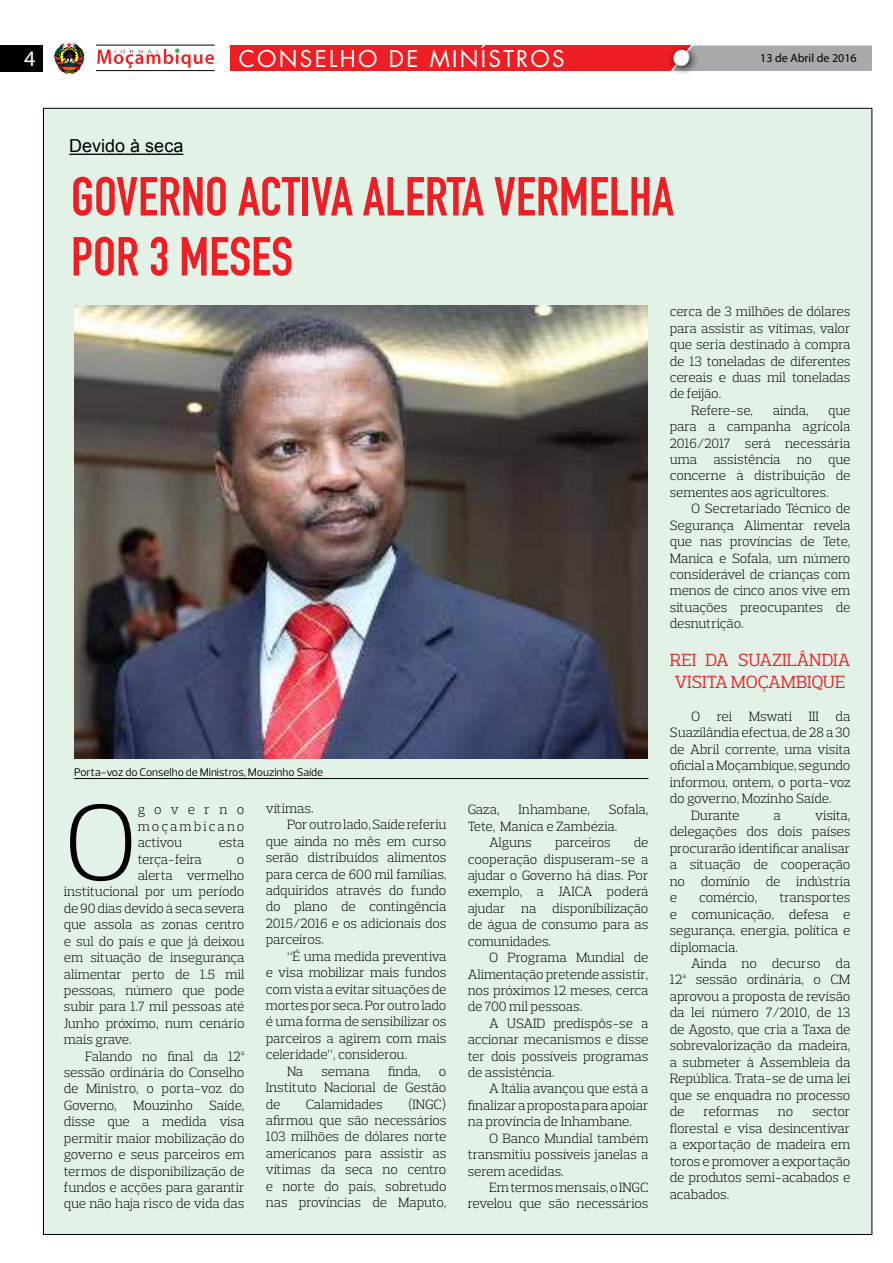
<style>
.page{position:relative;width:893px;height:1263px;background:#fff}
.page>*{position:absolute;margin:0;border:0;box-sizing:border-box;transform-origin:0 0}
.t1{font:300 110.25px "Prelo Slab";color:#000}
.t2{font:700 54px/60px "DIN Condensed";color:#ed1f24}
.t3{font:22.5px "Futura";letter-spacing:.1em;color:#fff}
.t4{font:22.2px "Myriad Pro";color:#fff}
.t5{font:18px/21.6px "Prelo Slab";color:#ed1f24}
.t6{font:18px "Arial";color:#000}
.t7{font:300 13.65px/16.4px "Prelo Slab";letter-spacing:-.01em;color:#000;text-align:justify}
.t8{font:12px "Myriad Pro";color:#000}
.t9{font:11.25px "Prelo";color:#000}
</style>
<div class="page">
<div style="left:43px;top:108px;width:829px;height:1126px;background:#e3f2e7"></div>
<div style="left:230px;top:45px;width:642px;height:26px;background:#ed1f24"></div>
<div style="left:699px;top:45px;width:173px;height:26px;background:#a7a9ac"></div>
<div style="left:0;top:45px;width:43px;height:26px;background:#000"></div>
<div style="left:42px;top:31px;width:55px;height:55px;background:#fff"></div>
<svg style="left:54px;top:42px;width:30px;height:32px"></svg>
<div style="left:667px;top:44px;width:32px;height:32px;background:#000;opacity:.75"></div>
<div style="left:672px;top:49px;width:20px;height:14px;background:#fff;opacity:.75"></div>
<div style="left:672px;top:52px;width:20px;height:17px;background:#000;opacity:.75"></div>
<hr style="left:96px;top:70px;width:119px;height:1px;background:#000">
<hr style="left:96px;top:45px;width:119px;height:1px;background:#000">
<svg style="left:97px;top:48px;width:117px;height:20px"></svg>
<img style="left:74px;top:306px;width:573px;height:452px">
<hr style="left:74px;top:778px;width:574px;height:1px;background:#000">
<hr style="left:69px;top:154px;width:114px;height:1px;background:#000">
<h3 class="t4" style="left:24px;top:45px;width:13px">4</h3>
<h3 class="t3" style="left:239px;top:43px;width:327px">CONSELHO DE MINÍSTROS</h3>
<p class="t8" style="left:760px;top:51px;width:98px">13 de Abril de 2016</p>
<h3 class="t6" style="left:69px;top:134px;width:116px">Devido à seca</h3>
<h2 class="t2" style="left:71px;top:167px;width:604px">GOVERNO ACTIVA ALERTA VERMELHA<br>POR 3 MESES</h2>
<p class="t9" style="left:74px;top:765px;width:250px">Porta-voz do Conselho de Ministros, Mouzinho Saíde</p>
<h1 class="t1" style="left:64px;top:775px;width:75px">O</h1>
<p class="t7" style="left:138px;top:801px;width:108px">governo moçambicano activou</p>
<p class="t7" style="left:219px;top:834px;width:27px">esta</p>
<p class="t7" style="left:138px;top:851px;width:66px">terça-feira</p>
<p class="t7" style="left:237px;top:851px;width:9px">o</p>
<p class="t7" style="left:138px;top:867px;width:108px">alerta vermelho</p>
<p class="t7" style="left:64px;top:883px;width:182px">institucional por um período</p>
<p class="t7" style="left:64px;top:900px;width:182px">de 90 dias devido à seca severa</p>
<p class="t7" style="left:64px;top:916px;width:182px">que assola as zonas centro</p>
<p class="t7" style="left:64px;top:933px;width:182px">e sul do país e que já deixou</p>
<p class="t7" style="left:64px;top:949px;width:182px">em situação de insegurança</p>
<p class="t7" style="left:64px;top:966px;width:182px">alimentar perto de 1.5 mil</p>
<p class="t7" style="left:64px;top:982px;width:182px">pessoas, número que pode</p>
<p class="t7" style="left:64px;top:998px;width:182px">subir para 1.7 mil pessoas até</p>
<p class="t7" style="left:64px;top:1015px;width:182px">Junho próximo, num cenário</p>
<p class="t7" style="left:64px;top:1031px;width:69px">mais grave.</p>
<p class="t7" style="left:85px;top:1048px;width:161px">Falando no final da 12ª</p>
<p class="t7" style="left:64px;top:1064px;width:182px">sessão ordinária do Conselho</p>
<p class="t7" style="left:64px;top:1081px;width:182px">de Ministro, o porta-voz do</p>
<p class="t7" style="left:64px;top:1097px;width:182px">Governo, Mouzinho Saíde,</p>
<p class="t7" style="left:64px;top:1113px;width:182px">disse que a medida visa</p>
<p class="t7" style="left:64px;top:1130px;width:182px">permitir maior mobilização do</p>
<p class="t7" style="left:64px;top:1146px;width:182px">governo e seus parceiros em</p>
<p class="t7" style="left:64px;top:1163px;width:182px">termos de disponibilização de</p>
<p class="t7" style="left:64px;top:1179px;width:182px">fundos e acções para garantir</p>
<p class="t7" style="left:64px;top:1195px;width:182px">que não haja risco de vida das</p>
<p class="t7" style="left:266px;top:800px;width:49px">vítimas.</p>
<p class="t7" style="left:287px;top:816px;width:161px">Por outro lado, Saíde referiu</p>
<p class="t7" style="left:266px;top:833px;width:182px">que ainda no mês em curso</p>
<p class="t7" style="left:266px;top:849px;width:182px">serão distribuídos alimentos</p>
<p class="t7" style="left:266px;top:866px;width:182px">para cerca de 600 mil famílias,</p>
<p class="t7" style="left:266px;top:882px;width:182px">adquiridos através do fundo</p>
<p class="t7" style="left:266px;top:899px;width:182px">do plano de contingência</p>
<p class="t7" style="left:266px;top:915px;width:182px">2015/2016 e os adicionais dos</p>
<p class="t7" style="left:266px;top:931px;width:60px">parceiros.</p>
<p class="t7" style="left:287px;top:948px;width:161px">“É uma medida preventiva</p>
<p class="t7" style="left:266px;top:964px;width:182px">e visa mobilizar mais fundos</p>
<p class="t7" style="left:266px;top:981px;width:182px">com vista a evitar situações de</p>
<p class="t7" style="left:266px;top:997px;width:182px">mortes por seca. Por outro lado</p>
<p class="t7" style="left:266px;top:1013px;width:182px">é uma forma de sensibilizar os</p>
<p class="t7" style="left:266px;top:1030px;width:182px">parceiros a agirem com mais</p>
<p class="t7" style="left:266px;top:1046px;width:143px">celeridade”, considerou.</p>
<p class="t7" style="left:287px;top:1063px;width:18px">Na</p>
<p class="t7" style="left:321px;top:1063px;width:50px">semana</p>
<p class="t7" style="left:388px;top:1063px;width:34px">finda,</p>
<p class="t7" style="left:266px;top:1063px;width:182px;text-indent:173px">o Instituto Nacional de Gestão de</p>
<p class="t7" style="left:266px;top:1096px;width:182px;text-indent:142px">(INGC) afirmou que são necessários 103 milhões de dólares norte americanos para assistir as vítimas da seca no centro e norte do país, sobretudo nas províncias de Maputo,</p>
<p class="t7" style="left:306px;top:1096px;width:78px">Calamidades</p>
<p class="t7" style="left:468px;top:801px;width:33px">Gaza,</p>
<p class="t7" style="left:519px;top:801px;width:73px">Inhambane,</p>
<p class="t7" style="left:609px;top:801px;width:41px">Sofala,</p>
<p class="t7" style="left:468px;top:818px;width:151px">Tete, Manica e Zambézia.</p>
<p class="t7" style="left:489px;top:834px;width:44px">Alguns</p>
<p class="t7" style="left:555px;top:834px;width:57px">parceiros</p>
<p class="t7" style="left:468px;top:834px;width:182px;text-indent:166px">de cooperação dispuseram-se a ajudar o Governo há dias. Por exemplo, a JAICA poderá ajudar na disponibilização de água de consumo para as comunidades.</p>
<p class="t7" style="left:468px;top:949px;width:182px;text-indent:21px">O Programa Mundial de Alimentação pretende assistir, nos próximos 12 meses, cerca de 700 mil pessoas.</p>
<p class="t7" style="left:468px;top:1015px;width:182px;text-indent:21px">A USAID predispôs-se a accionar mecanismos e disse ter dois possíveis programas de assistência.</p>
<p class="t7" style="left:468px;top:1081px;width:182px;text-indent:21px">A Itália avançou que está a finalizar a proposta para apoiar na província de Inhambane.</p>
<p class="t7" style="left:468px;top:1130px;width:182px;text-indent:21px">O Banco Mundial também transmitiu possíveis janelas a serem acedidas.</p>
<p class="t7" style="left:468px;top:1179px;width:182px;text-align:right">Em termos mensais, o INGC revelou que são necessários</p>
<p class="t7" style="left:670px;top:303px;width:182px">cerca de 3 milhões de dólares</p>
<p class="t7" style="left:670px;top:320px;width:182px">para assistir as vítimas, valor</p>
<p class="t7" style="left:670px;top:336px;width:182px">que seria destinado à compra</p>
<p class="t7" style="left:670px;top:353px;width:182px">de 13 toneladas de diferentes</p>
<p class="t7" style="left:670px;top:369px;width:182px">cereais e duas mil toneladas</p>
<p class="t7" style="left:670px;top:385px;width:53px">de feijão.</p>
<p class="t7" style="left:691px;top:402px;width:64px">Refere-se,</p>
<p class="t7" style="left:773px;top:402px;width:37px">ainda,</p>
<p class="t7" style="left:670px;top:402px;width:182px;text-indent:158px">que para a campanha agrícola 2016/2017 será necessária uma assistência no que concerne à distribuição de sementes aos agricultores.</p>
<p class="t7" style="left:670px;top:500px;width:182px;text-indent:21px">O Secretariado Técnico de Segurança Alimentar revela que nas províncias de Tete, Manica e Sofala, um número considerável de crianças com menos de cinco anos vive em situações preocupantes de desnutrição.</p>
<h3 class="t5" style="left:670px;top:649px;width:182px">REI DA SUAZILÂNDIA<br>VISITA MOÇAMBIQUE</h3>
<p class="t7" style="left:691px;top:708px;width:161px">O rei Mswati III da</p>
<p class="t7" style="left:670px;top:725px;width:182px">Suazilândia efectua, de 28 a 30</p>
<p class="t7" style="left:670px;top:741px;width:182px">de Abril corrente, uma visita</p>
<p class="t7" style="left:670px;top:757px;width:182px">oficial a Moçambique, segundo</p>
<p class="t7" style="left:670px;top:774px;width:182px">informou, ontem, o porta-voz</p>
<p class="t7" style="left:670px;top:790px;width:163px">do governo, Mozinho Saíde.</p>
<p class="t7" style="left:691px;top:807px;width:50px">Durante</p>
<p class="t7" style="left:774px;top:807px;width:9px">a</p>
<p class="t7" style="left:670px;top:807px;width:182px;text-indent:145px">visita, delegações dos dois países procurarão identificar analisar a situação de cooperação no domínio de indústria e</p>
<p class="t7" style="left:699px;top:889px;width:60px">comércio,</p>
<p class="t7" style="left:670px;top:889px;width:182px;text-indent:110px">transportes e comunicação, defesa e segurança, energia, política e diplomacia.</p>
<p class="t7" style="left:670px;top:955px;width:182px;text-indent:21px">Ainda no decurso da 12ª sessão ordinária, o CM aprovou a proposta de revisão da lei número 7/2010, de 13 de Agosto, que cria a Taxa de sobrevalorização da madeira, a submeter à Assembleia da República. Trata-se de uma lei que se enquadra no processo de</p>
<p class="t7" style="left:704px;top:1103px;width:57px">reformas</p>
<p class="t7" style="left:778px;top:1103px;width:17px">no</p>
<p class="t7" style="left:670px;top:1103px;width:182px;text-indent:143px">sector florestal e visa desincentivar a exportação de madeira em toros e promover a exportação de produtos semi-acabados e acabados.</p>
</div>
